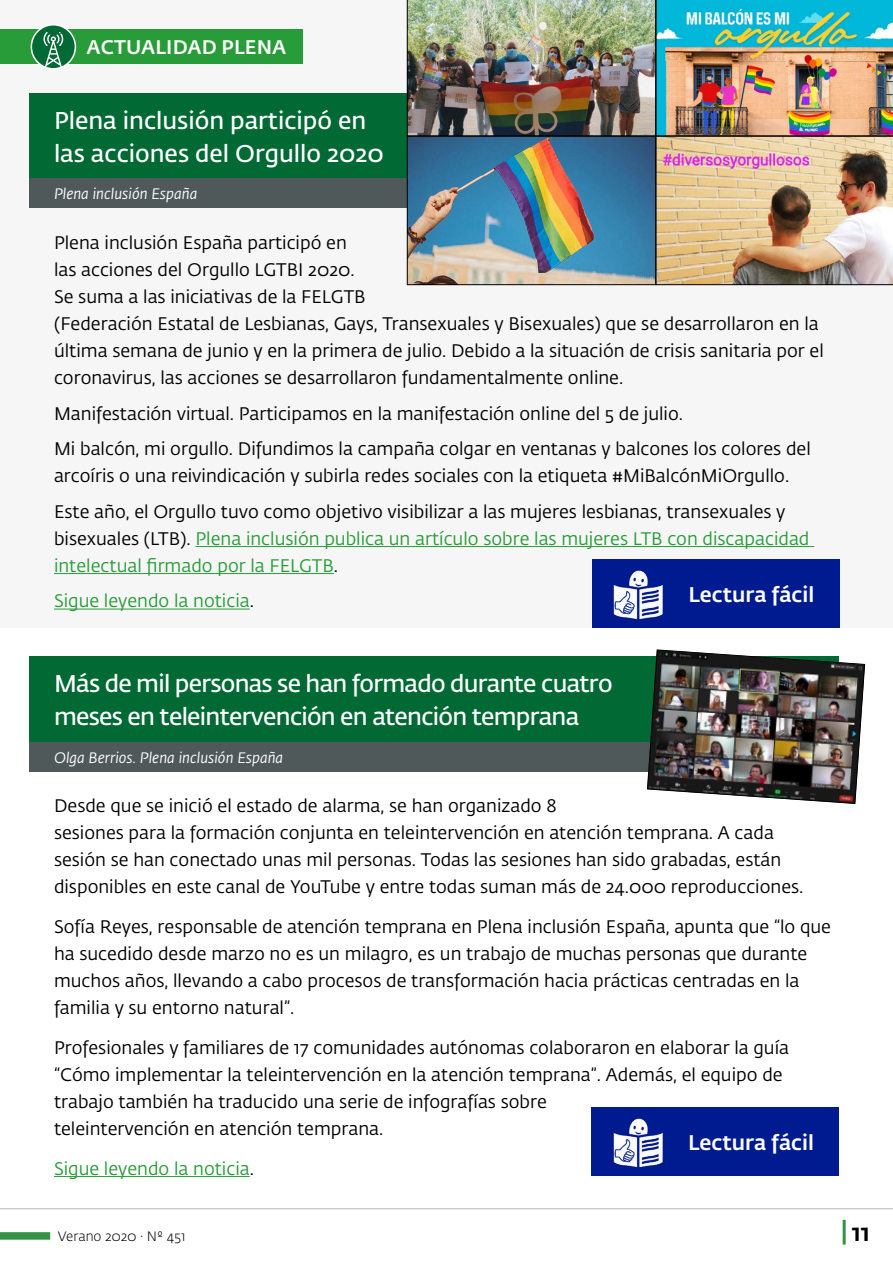
<style>
.page{position:relative;width:893px;height:1263px;background:#fff}
.page>*{position:absolute;margin:0;border:0;box-sizing:border-box;transform-origin:0 0}
.t1{font:600 24px/33px "Fedra Sans Pro";letter-spacing:-.03em;color:#fff}
.t2{font:600 24px/33px "Fedra Sans Pro";color:#fff}
.t3{font:500 24px "Fedra Sans Pro";color:#000}
.t4{font:500 21px "Fedra Sans Pro";color:#fff}
.t5{font:500 19.5px "Fedra Sans Pro";letter-spacing:.01em;color:#fff}
.t6{font:18px/27px "Fedra Sans Pro";color:#000}
.t7{font:18px/27px "Fedra Sans Pro";color:#289c38}
.t8{font:italic 15px "Fedra Sans Pro";color:#fff}
.t9{font:300 13.5px "Fedra Sans Pro";color:#000}
.s1{color:#000}
</style>
<div class="page">
<div style="left:0;top:0;width:893px;height:628px;background:#f6f6f6"></div>
<hr style="left:195px;top:546px;width:619px;height:1px;background:#289c38">
<hr style="left:54px;top:573px;width:280px;height:1px;background:#289c38">
<hr style="left:54px;top:609px;width:196px;height:1px;background:#289c38">
<div style="left:30px;top:94px;width:809px;height:85px;background:#006934"></div>
<div style="left:30px;top:179px;width:809px;height:29px;background:#4f595a"></div>
<hr style="left:54px;top:1176px;width:196px;height:1px;background:#289c38">
<div style="left:30px;top:657px;width:809px;height:85px;background:#006934"></div>
<div style="left:30px;top:742px;width:809px;height:30px;background:#4f595a"></div>
<div style="left:0;top:30px;width:303px;height:34px;background:#289c38"></div>
<div style="left:31px;top:25px;width:44px;height:44px;background:#006934;border-radius:50%"></div>
<div style="left:31px;top:24px;width:45px;height:46px;border:2px solid #fff;border-radius:50%"></div>
<svg style="left:44px;top:32px;width:19px;height:36px"></svg>
<div style="left:592px;top:559px;width:247px;height:69px;background:#001b8f"></div>
<img style="left:613px;top:570px;width:50px;height:50px">
<div style="left:591px;top:1107px;width:248px;height:69px;background:#001b8f"></div>
<img style="left:613px;top:1118px;width:50px;height:50px">
<img style="left:647px;top:649px;width:218px;height:155px">
<img style="left:407px;top:0;width:486px;height:285px">
<img style="left:409px;top:138px;width:245px;height:145px">
<div style="left:407px;top:136px;width:249px;height:149px;border:1px solid #000"></div>
<hr style="left:843px;top:1220px;width:3px;height:24px;background:#359444">
<div style="left:0;top:1232px;width:50px;height:8px;background:#359444"></div>
<hr style="left:0;top:1208px;width:893px;height:1px;background:#b7b7b7">
<p class="t5" style="left:87px;top:33px;width:201px">ACTUALIDAD PLENA</p>
<h1 class="t2" style="left:54px;top:103px;width:331px">Plena inclusión participó en las acciones del Orgullo 2020</h1>
<p class="t8" style="left:54px;top:184px;width:145px">Plena inclusión España</p>
<p class="t6" style="left:54px;top:229px;width:771px">Plena inclusión España participó en<br>las acciones del Orgullo LGTBI 2020.<br>Se suma a las iniciativas de la FELGTB<br>(Federación Estatal de Lesbianas, Gays, Transexuales y Bisexuales) que se desarrollaron en la última semana de junio y en la primera de julio. Debido a la situación de crisis sanitaria por el coronavirus, las acciones se desarrollaron fundamentalmente online.</p>
<p class="t6" style="left:54px;top:395px;width:758px;line-height:35.5px">Manifestación virtual. Participamos en la manifestación online del 5 de julio.<br>Mi balcón, mi orgullo. Difundimos la campaña colgar en ventanas y balcones los colores del</p>
<p class="t6" style="left:54px;top:458px;width:737px;line-height:35.5px">arcoíris o una reivindicación y subirla redes sociales con la etiqueta #MiBalcónMiOrgullo.<br>Este año, el Orgullo tuvo como objetivo visibilizar a las mujeres lesbianas, transexuales y</p>
<p class="t7" style="left:54px;top:524px;width:757px"><span class="s1">bisexuales (LTB).</span> Plena inclusión publica un artículo sobre las mujeres LTB con discapacidad intelectual firmado por la FELGTB<span class="s1">.</span></p>
<p class="t7" style="left:54px;top:587px;width:201px">Sigue leyendo la noticia<span class="s1">.</span></p>
<p class="t4" style="left:688px;top:578px;width:127px">Lectura fácil</p>
<h1 class="t1" style="left:54px;top:666px;width:560px">Más de mil personas se han formado durante cuatro meses en teleintervención en atención temprana</h1>
<p class="t8" style="left:54px;top:747px;width:231px">Olga Berrios. Plena inclusión España</p>
<p class="t6" style="left:54px;top:792px;width:751px">Desde que se inició el estado de alarma, se han organizado 8<br>sesiones para la formación conjunta en teleintervención en atención temprana. A cada sesión se han conectado unas mil personas. Todas las sesiones han sido grabadas, están disponibles en este canal de YouTube y entre todas suman más de 24.000 reproducciones.</p>
<p class="t6" style="left:54px;top:913px;width:779px">Sofía Reyes, responsable de atención temprana en Plena inclusión España, apunta que “lo que ha sucedido desde marzo no es un milagro, es un trabajo de muchas personas que durante muchos años, llevando a cabo procesos de transformación hacia prácticas centradas en la familia y su entorno natural”.</p>
<p class="t6" style="left:54px;top:1034px;width:737px">Profesionales y familiares de 17 comunidades autónomas colaboraron en elaborar la guía “Cómo implementar la teleintervención en la atención temprana”. Además, el equipo de trabajo también ha traducido una serie de infografías sobre<br>teleintervención en atención temprana.</p>
<p class="t7" style="left:54px;top:1154px;width:201px">Sigue leyendo la noticia<span class="s1">.</span></p>
<p class="t4" style="left:688px;top:1126px;width:127px">Lectura fácil</p>
<p class="t9" style="left:58px;top:1227px;width:129px">Verano 2020 · Nº 451</p>
<h1 class="t3" style="left:852px;top:1214px;width:19px">11</h1>
</div>
